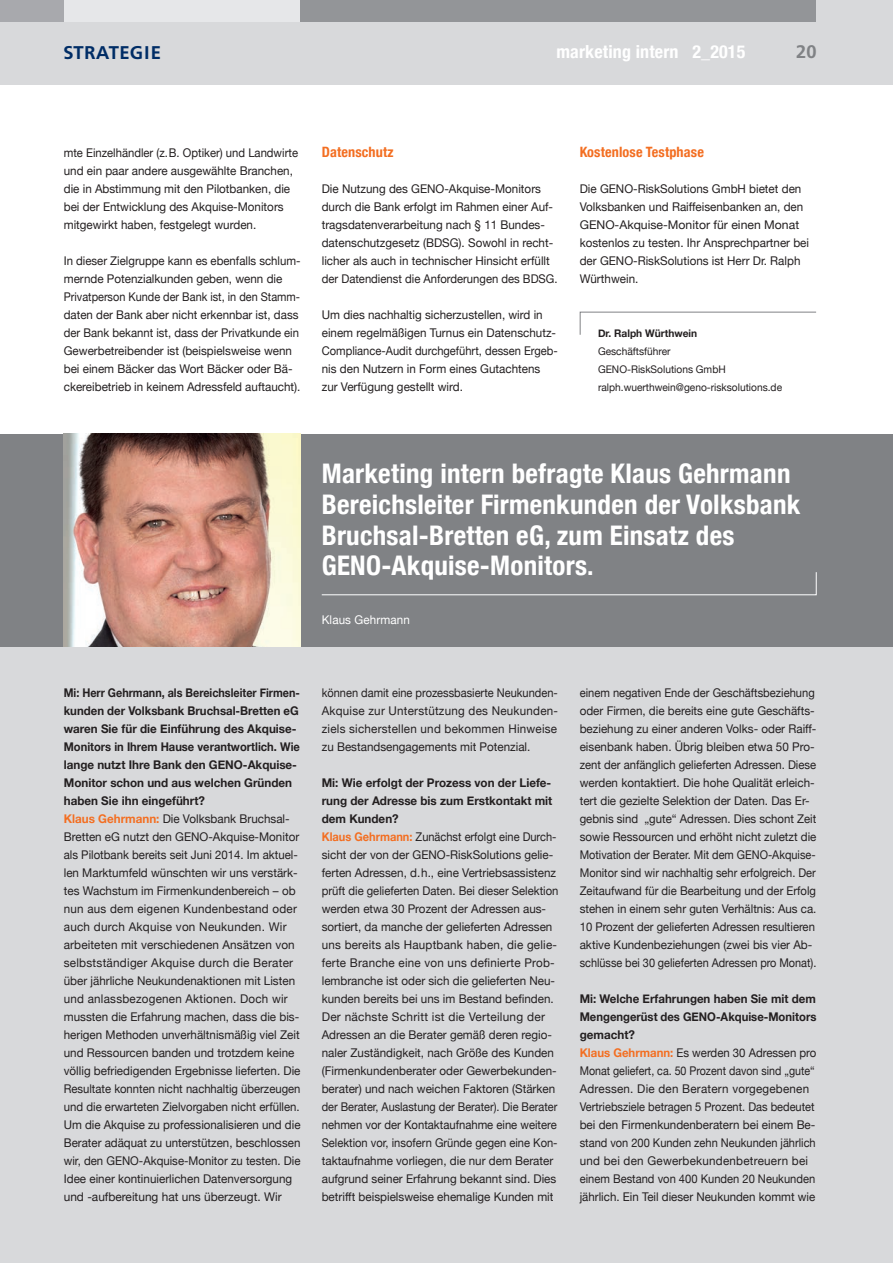
<style>
.page{position:relative;width:893px;height:1263px;background:#fff}
.page>*{position:absolute;margin:0;border:0;box-sizing:border-box;transform-origin:0 0}
.t1{font:700 condensed 27px/30.8px "Helvetica Neue";letter-spacing:.01em;color:#fff}
.t2{font:700 18.15px "Frutiger VR";letter-spacing:.04em;color:#002d66}
.t3{font:700 condensed 18px "Helvetica Neue";letter-spacing:.01em;color:#fff}
.t4{font:700 18px "Frutiger VR";color:#808285}
.t5{font:700 condensed 14.25px "Helvetica Neue";letter-spacing:.01em;color:#f36e21}
.t6{font:12px/18px "Helvetica Neue";color:#231f20}
.t7{font:12px/18px "Helvetica Neue";color:#231f20;text-align:justify;scale:.92 1}
.t8{font:12px/18px "Helvetica Neue";color:#231f20;scale:.95 1}
.t9{font:12px/18px "Helvetica Neue";color:#231f20;scale:.93 1}
.t10{font:12px/18px "Helvetica Neue";color:#231f20;scale:.94 1}
.t11{font:12px "Helvetica Neue";letter-spacing:.01em;color:#fff}
.t12{font:10.5px/18px "Helvetica Neue";color:#231f20}
.t13{font:700 10.5px "Helvetica Neue";color:#231f20}
.s1{font-weight:700}
.s2{font-weight:700;color:#f36e21}
</style>
<div class="page">
<div style="left:0;top:0;width:893px;height:85px;background:#d8d9db"></div>
<div style="left:0;top:0;width:64px;height:21px;background:#a8a9ad"></div>
<div style="left:64px;top:0;width:236px;height:21px;background:#e6e7e9"></div>
<div style="left:300px;top:0;width:516px;height:21px;background:#939598"></div>
<hr style="left:892px;top:142px;width:1px;height:381px;background:#d8d9db">
<div style="left:0;top:438px;width:893px;height:825px;background:#d8d9db"></div>
<div style="left:0;top:434px;width:893px;height:212px;background:#808285"></div>
<svg style="left:321px;top:572px;width:496px;height:24px"></svg>
<img style="left:64px;top:434px;width:236px;height:212px">
<svg style="left:579px;top:311px;width:237px;height:24px"></svg>
<h2 class="t2" style="left:64px;top:41px;width:98px">STRATEGIE</h2>
<h3 class="t3" style="left:556px;top:41px;width:191px">marketing intern 2_2015</h3>
<h3 class="t4" style="left:796px;top:41px;width:22px">20</h3>
<p class="t10" style="left:64px;top:144px;width:251px">mte Einzelhändler (z.B. Optiker) und Landwirte und ein paar andere ausgewählte Branchen, die in Abstimmung mit den Pilotbanken, die bei der Entwicklung des Akquise-Monitors mitgewirkt haben, festgelegt wurden.</p>
<p class="t8" style="left:64px;top:252px;width:251px">In dieser Zielgruppe kann es ebenfalls schlum&shy;mernde Potenzialkunden geben, wenn die Privatperson Kunde der Bank ist, in den Stamm&shy;daten der Bank aber nicht erkennbar ist, dass der Bank bekannt ist, dass der Privatkunde ein Gewerbetreibender ist (beispielsweise wenn bei einem Bäcker das Wort Bäcker oder Bä&shy;ckereibetrieb in keinem Adressfeld auftaucht).</p>
<p class="t5" style="left:322px;top:143px;width:73px">Datenschutz</p>
<p class="t6" style="left:322px;top:180px;width:237px">Die Nutzung des GENO-Akquise-Monitors durch die Bank erfolgt im Rahmen einer Auf&shy;tragsdatenverarbeitung nach § 11 Bundes&shy;datenschutzgesetz (BDSG). Sowohl in recht&shy;licher als auch in technischer Hinsicht erfüllt der Datendienst die Anforderungen des BDSG.</p>
<p class="t6" style="left:322px;top:306px;width:237px">Um dies nachhaltig sicherzustellen, wird in einem regelmäßigen Turnus ein Datenschutz-Compliance-Audit durchgeführt, dessen Ergeb&shy;nis den Nutzern in Form eines Gutachtens zur Verfügung gestellt wird.</p>
<p class="t5" style="left:580px;top:143px;width:126px">Kostenlose Testphase</p>
<p class="t6" style="left:580px;top:180px;width:231px">Die GENO-RiskSolutions GmbH bietet den Volksbanken und Raiffeisenbanken an, den GENO-Akquise-Monitor für einen Monat kostenlos zu testen. Ihr Ansprechpartner bei der GENO-RiskSolutions ist Herr Dr. Ralph Würthwein.</p>
<p class="t13" style="left:598px;top:327px;width:101px">Dr. Ralph Würthwein</p>
<p class="t12" style="left:598px;top:342px;width:186px">Geschäftsführer<br>GENO-RiskSolutions GmbH ralph.wuerthwein@geno-risksolutions.de</p>
<h1 class="t1" style="left:322px;top:458px;width:480px">Marketing intern befragte Klaus Gehrmann Bereichsleiter Firmenkunden der Volksbank Bruchsal-Bretten eG, zum Einsatz des GENO-Akquise-Monitors.</h1>
<p class="t11" style="left:322px;top:613px;width:90px">Klaus Gehrmann</p>
<p class="t6" style="left:64px;top:684px;width:238px"><span class="s1">Mi: Herr Gehrmann, als Bereichsleiter Firmen&shy;kunden der Volksbank Bruchsal-Bretten eG waren Sie für die Einführung des Akquise-Monitors in Ihrem Hause verantwortlich. Wie lange nutzt Ihre Bank den GENO-Akquise-Monitor schon und aus welchen Gründen haben Sie ihn eingeführt?<br></span><span class="s2">Klaus Gehrmann:</span> Die Volksbank Bruchsal-Bretten eG nutzt den GENO-Akquise-Monitor als Pilotbank bereits seit Juni 2014. Im aktuel&shy;len Marktumfeld wünschten wir uns verstärk&shy;tes Wachstum im Firmenkundenbereich – ob nun aus dem eigenen Kundenbestand oder auch durch Akquise von Neukunden. Wir arbeiteten mit verschiedenen Ansätzen von selbstständiger Akquise durch die Berater über jährliche Neukundenaktionen mit Listen und anlassbezogenen Aktionen. Doch wir mussten die Erfahrung machen, dass die bis&shy;herigen Methoden unverhältnismäßig viel Zeit und Ressourcen banden und trotzdem keine völlig befriedigenden Ergebnisse lieferten. Die Resultate konnten nicht nachhaltig überzeugen und die erwarteten Zielvorgaben nicht erfüllen.<br>Um die Akquise zu professionalisieren und die Berater adäquat zu unterstützen, beschlossen wir, den GENO-Akquise-Monitor zu testen. Die Idee einer kontinuierlichen Datenversorgung und -aufbereitung hat uns überzeugt. Wir</p>
<p class="t7" style="left:322px;top:684px;width:258px">können damit eine prozessbasierte Neukunden-Akquise zur Unterstützung des Neukunden&shy;ziels sicherstellen und bekommen Hinweise zu Bestandsengagements mit Potenzial.</p>
<p class="t7" style="left:322px;top:774px;width:259px;text-align:left"><span class="s1">Mi: Wie erfolgt der Prozess von der Liefe&shy;rung der Adresse bis zum Erstkontakt mit dem Kunden?<br></span><span class="s2">Klaus Gehrmann:</span> Zunächst erfolgt eine Durch&shy;sicht der von der GENO-RiskSolutions gelie&shy;ferten Adressen, d.h., eine Vertriebsassistenz prüft die gelieferten Daten. Bei dieser Selektion werden etwa 30 Prozent der Adressen aus&shy;sortiert, da manche der gelieferten Adressen uns bereits als Hauptbank haben, die gelie&shy;ferte Branche eine von uns definierte Prob&shy;lembranche ist oder sich die gelieferten Neu&shy;kunden bereits bei uns im Bestand befinden.<br>Der nächste Schritt ist die Verteilung der Adressen an die Berater gemäß deren regio&shy;naler Zuständigkeit, nach Größe des Kunden (Firmenkundenberater oder Gewerbekunden&shy;berater) und nach weichen Faktoren (Stärken der Berater, Auslastung der Berater). Die Berater nehmen vor der Kontaktaufnahme eine weitere Selektion vor, insofern Gründe gegen eine Kon&shy;taktaufnahme vorliegen, die nur dem Berater aufgrund seiner Erfahrung bekannt sind. Dies betrifft beispielsweise ehemalige Kunden mit</p>
<p class="t9" style="left:580px;top:684px;width:256px">einem negativen Ende der Geschäftsbeziehung oder Firmen, die bereits eine gute Geschäfts&shy;beziehung zu einer anderen Volks- oder Raiff&shy;eisenbank haben. Übrig bleiben etwa 50 Pro&shy;zent der anfänglich gelieferten Adressen. Diese werden kontaktiert. Die hohe Qualität erleich&shy;tert die gezielte Selektion der Daten. Das Er&shy;gebnis sind „gute“ Adressen. Dies schont Zeit sowie Ressourcen und erhöht nicht zuletzt die Motivation der Berater. Mit dem GENO-Akquise-Monitor sind wir nachhaltig sehr erfolgreich. Der Zeitaufwand für die Bearbeitung und der Erfolg stehen in einem sehr guten Verhältnis: Aus ca.<br>10 Prozent der gelieferten Adressen resultieren aktive Kundenbeziehungen (zwei bis vier Ab&shy;schlüsse bei 30 gelieferten Adressen pro Monat).</p>
<p class="t8" style="left:580px;top:990px;width:251px"><span class="s1">Mi: Welche Erfahrungen haben Sie mit dem Mengengerüst des GENO-Akquise-Monitors gemacht?<br></span><span class="s2">Klaus Gehrmann:</span> Es werden 30 Adressen pro Monat geliefert, ca. 50 Prozent davon sind „gute“ Adressen. Die den Beratern vorgegebenen Vertriebsziele betragen 5 Prozent. Das bedeutet bei den Firmenkundenberatern bei einem Be&shy;stand von 200 Kunden zehn Neukunden jährlich und bei den Gewerbekundenbetreuern bei einem Bestand von 400 Kunden 20 Neukunden jährlich. Ein Teil dieser Neukunden kommt wie</p>
</div>
